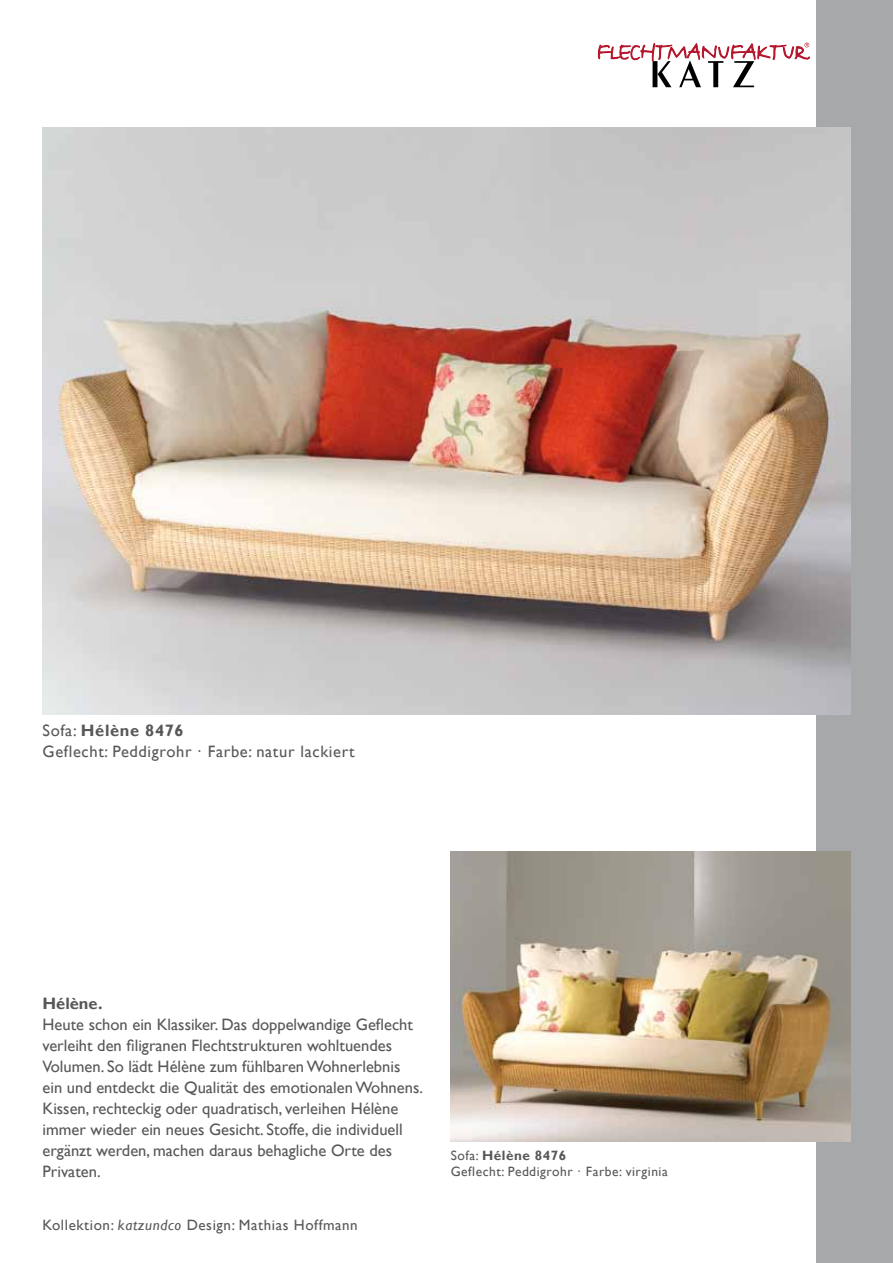
<style>
.page{position:relative;width:893px;height:1263px;background:#fff}
.page>*{position:absolute;margin:0;border:0;box-sizing:border-box;transform-origin:0 0}
.t1{font:16.5px/21px "Gill Sans";color:#58585a}
.t2{font:16.5px/21px "Gill Sans";letter-spacing:.04em;color:#58585a}
.t3{font:15px "Gill Sans";letter-spacing:.04em;color:#58585a}
.t4{font:13.5px/16.5px "Gill Sans";letter-spacing:.04em;color:#58585a}
.s1{font-weight:700}
.s2{font-style:italic}
</style>
<div class="page">
<div style="left:816px;top:0;width:77px;height:1263px;background:#a7a8aa"></div>
<svg style="left:598px;top:43px;width:212px;height:44px"></svg>
<img style="left:43px;top:128px;width:807px;height:586px">
<img style="left:451px;top:851px;width:399px;height:291px">
<p class="t2" style="left:43px;top:720px;width:314px">Sofa: <span class="s1">Hélène 8476<br></span>Geflecht: Peddigrohr ∙ Farbe: natur lackiert</p>
<p class="t1" style="left:43px;top:993px;width:382px"><span class="s1">Hélène.<br></span>Heute schon ein Klassiker. Das doppelwandige Geflecht verleiht den filigranen Flechtstrukturen wohltuendes Volumen. So lädt Hélène zum fühlbaren Wohnerlebnis ein und entdeckt die Qualität des emotionalen Wohnens.<br>Kissen, rechteckig oder quadratisch, verleihen Hélène immer wieder ein neues Gesicht. Stoffe, die individuell ergänzt werden, machen daraus behagliche Orte des Privaten.</p>
<p class="t3" style="left:43px;top:1217px;width:317px">Kollektion: <span class="s2">katzundco</span> Design: Mathias Hoffmann</p>
<p class="t4" style="left:451px;top:1147px;width:219px">Sofa: <span class="s1">Hélène 8476<br></span>Geflecht: Peddigrohr ∙ Farbe: virginia</p>
</div>
